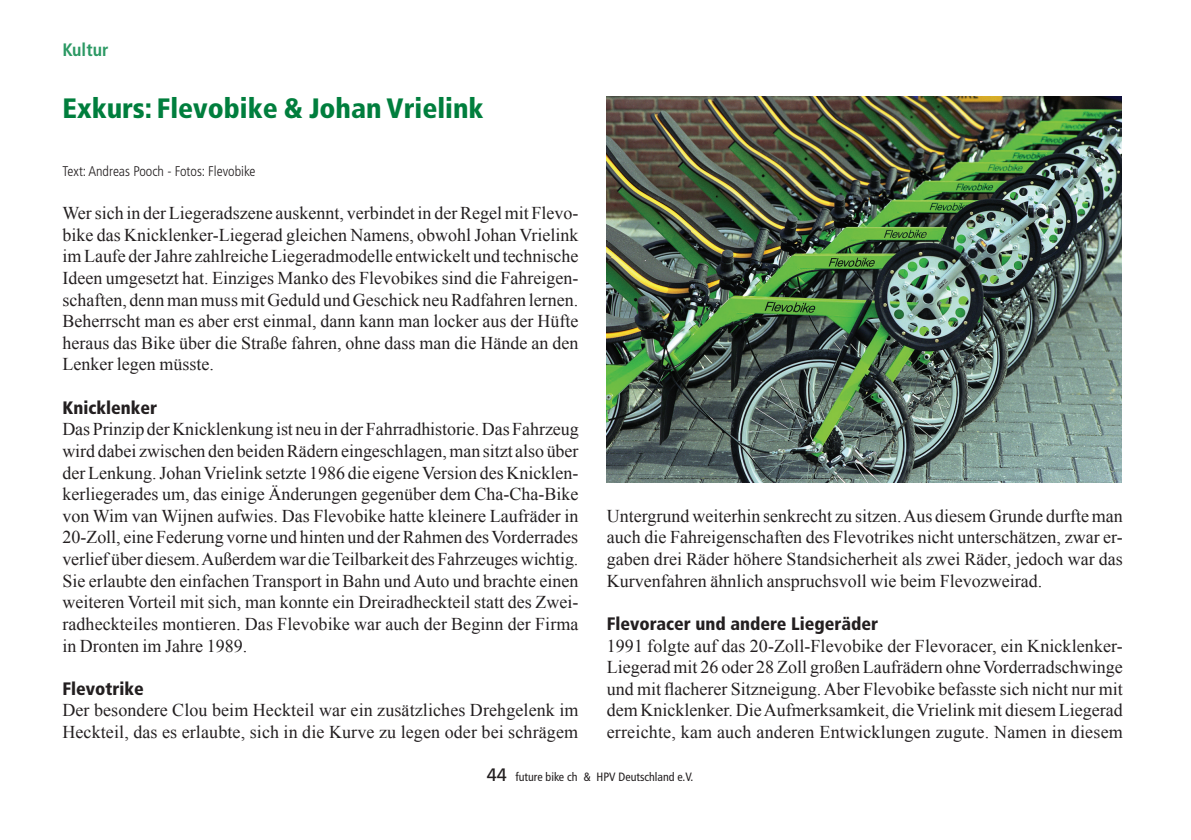
<style>
.page{position:relative;width:1191px;height:840px;background:#fff}
.page>*{position:absolute;margin:0;border:0;box-sizing:border-box;transform-origin:0 0}
.t1{font:900 condensed 28px "Frutiger";color:#007e3d}
.t2{font:18px/21.6px "Times New Roman";letter-spacing:.005em;color:#231f20;text-align:justify}
.t3{font:900 condensed 18px "Frutiger";color:#231f20}
.t4{font:700 condensed 18px "Frutiger";color:#2c9964}
.t5{font:300 condensed 14px "Frutiger";color:#231f20}
.t6{font:condensed 12px "Frutiger";color:#231f20}
.s1{font-stretch:normal;font-size:18px}
</style>
<div class="page">
<img style="left:607px;top:96px;width:514px;height:386px">
<p class="t4" style="left:62px;top:39px;width:47px">Kultur</p>
<h1 class="t1" style="left:63px;top:91px;width:422px">Exkurs: Flevobike &amp; Johan Vrielink</h1>
<p class="t5" style="left:62px;top:163px;width:194px">Text: Andreas Pooch - Fotos: Flevobike</p>
<p class="t2" style="left:62px;top:202px;width:517px">Wer sich in der Liegeradszene auskennt, verbindet in der Regel mit Flevo&shy;bike das Knicklenker-Liegerad gleichen Namens, obwohl Johan Vrielink imLaufe derJahre zahlreicheLiegeradmodelle entwickelt und technische Ideen umgesetzt hat. Einziges Manko des Flevobikes sind die Fahreigen&shy;schaften, denn man muss mit Geduld und Geschick neu Radfahren lernen.<br>Beherrscht man es aber erst einmal, dann kann man locker aus der Hüfte heraus das Bike über die Straße fahren, ohne dass man die Hände an den Lenker legen müsste.</p>
<p class="t3" style="left:62px;top:396px;width:96px">Knicklenker</p>
<p class="t2" style="left:62px;top:418px;width:518px">Das Prinzip der Knicklenkung ist neu in der Fahrradhistorie. Das Fahrzeug wird dabei zwischen den beidenRädern eingeschlagen,man sitzt also über der Lenkung. Johan Vrielink setzte 1986 die eigene Version des Knicklen&shy;kerliegerades um, das einige Änderungen gegenüber dem Cha-Cha-Bike von Wim van Wijnen aufwies. Das Flevobike hatte kleinere Laufräder in 20-Zoll, eine Federung vorne und hinten und der Rahmen des Vorderrades verlief über diesem.Außerdemwar dieTeilbarkeit desFahrzeugeswichtig.<br>Sie erlaubte den einfachen Transport in Bahn und Auto und brachte einen weiteren Vorteil mit sich, man konnte ein Dreiradheckteil statt des Zwei&shy;radheckteiles montieren. Das Flevobike war auch der Beginn der Firma in Dronten im Jahre 1989.</p>
<p class="t3" style="left:62px;top:677px;width:83px">Flevotrike</p>
<p class="t2" style="left:62px;top:699px;width:517px">Der besondere Clou beim Heckteil war ein zusätzliches Drehgelenk im<br>Heckteil, das es erlaubte, sich in die Kurve zu legen oder bei schrägem</p>
<p class="t2" style="left:607px;top:504px;width:517px">Untergrund weiterhin senkrecht zu sitzen.Aus diesem Grunde durfte man auch die Fahreigenschaften des Flevotrikes nicht unterschätzen, zwar er&shy;gaben drei Räder höhere Standsicherheit als zwei Räder, jedoch war das Kurvenfahren ähnlich anspruchsvoll wie beim Flevozweirad.</p>
<p class="t3" style="left:607px;top:612px;width:273px">Flevoracer und andere Liegeräder</p>
<p class="t2" style="left:607px;top:634px;width:517px">1991 folgte auf das 20-Zoll-Flevobike der Flevoracer, ein Knicklenker-Liegerad mit 26 oder 28 Zoll großen Laufrädern ohneVorderradschwinge und mit flacherer Sitzneigung.Aber Flevobike befasste sich nicht nur mit dem Knicklenker. Die Aufmerksamkeit, die Vrielink mit diesem Liegerad erreichte, kam auch anderen Entwicklungen zugute. Namen in diesem</p>
<p class="t6" style="left:487px;top:769px;width:208px"><span class="s1">44</span> future bike ch &amp; HPV Deutschland e.V.</p>
</div>
